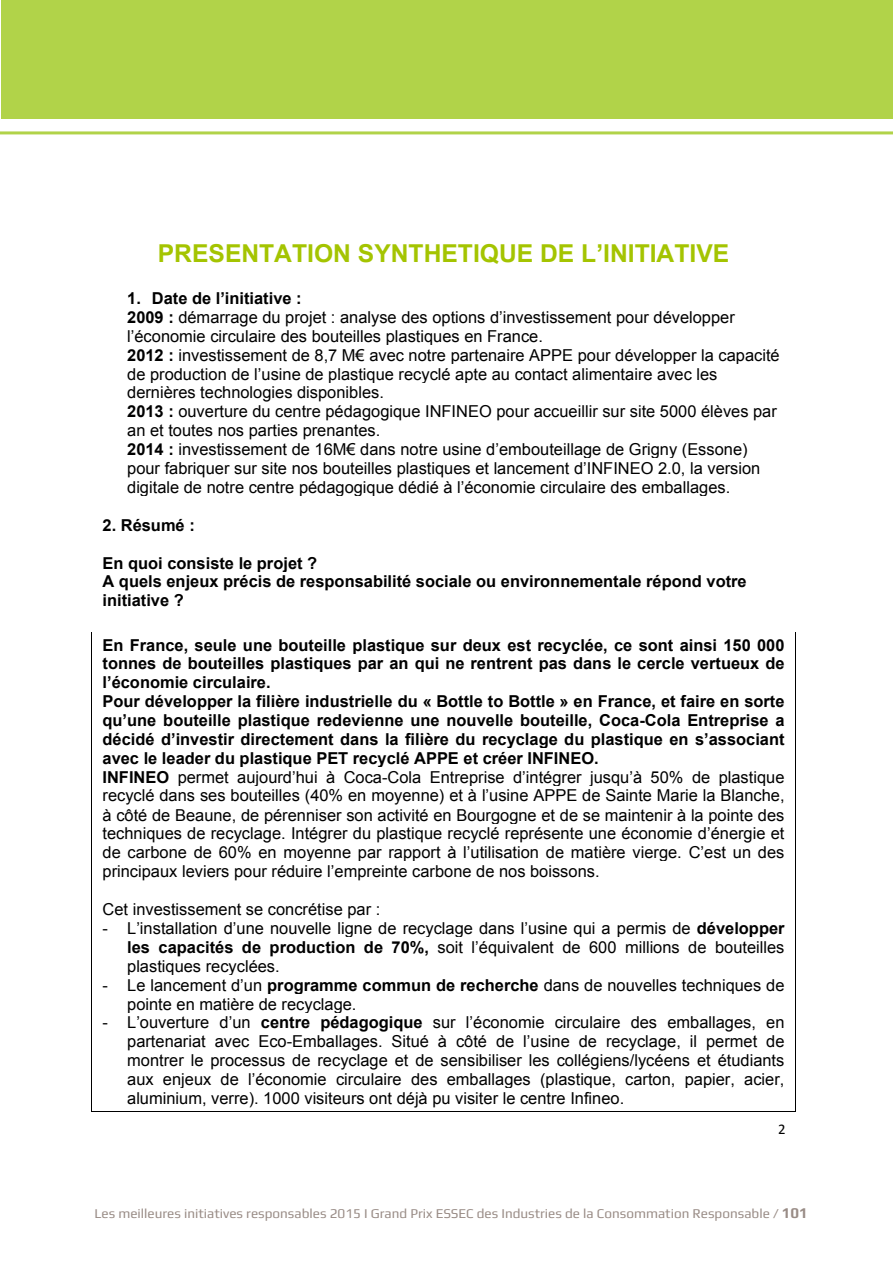
<style>
.page{position:relative;width:893px;height:1263px;background:#fff}
.page>*{position:absolute;margin:0;border:0;box-sizing:border-box;transform-origin:0 0}
.t1{font:700 24.6px "Arial";color:#a4c401}
.t2{font:16.5px/18.9px "Arial";color:#000}
.t3{font:700 16.5px/18.9px "Arial";color:#000}
.t4{font:14.85px "Calibri";color:#000}
.t5{font:13.5px "Play";color:#998c86}
.s1{font-weight:700}
.s2{font-weight:400}
.s3{font-weight:700;font-size:15px}
</style>
<div class="page">
<div style="left:1px;top:0;width:892px;height:119px;background:#b1d349"></div>
<hr style="left:0;top:131px;width:893px;height:3px;background:#b1d349">
<hr style="left:92px;top:635px;width:1px;height:476px;background:#000">
<hr style="left:92px;top:1111px;width:703px;height:1px;background:#000">
<hr style="left:795px;top:635px;width:1px;height:476px;background:#000">
<h1 class="t1" style="left:158px;top:237px;width:573px">PRESENTATION SYNTHETIQUE DE L’INITIATIVE</h1>
<p class="t2" style="left:127px;top:289px;width:654px"><span class="s1">1. Date de l’initiative :<br>2009 :</span> démarrage du projet : analyse des options d’investissement pour développer l’économie circulaire des bouteilles plastiques en France.<br><span class="s1">2012 :</span> investissement de 8,7 M€ avec notre partenaire APPE pour développer la capacité de production de l’usine de plastique recyclé apte au contact alimentaire avec les dernières technologies disponibles.<br><span class="s1">2013 :</span> ouverture du centre pédagogique INFINEO pour accueillir sur site 5000 élèves par an et toutes nos parties prenantes.<br><span class="s1">2014 :</span> investissement de 16M€ dans notre usine d’embouteillage de Grigny (Essone) pour fabriquer sur site nos bouteilles plastiques et lancement d’INFINEO 2.0, la version digitale de notre centre pédagogique dédié à l’économie circulaire des emballages.</p>
<p class="t3" style="left:103px;top:516px;width:94px">2. Résumé :</p>
<p class="t3" style="left:103px;top:554px;width:646px">En quoi consiste le projet ?<br>A quels enjeux précis de responsabilité sociale ou environnementale répond votre initiative ?</p>
<p class="t3" style="left:103px;top:636px;width:684px">En France, seule une bouteille plastique sur deux est recyclée, ce sont ainsi 150 000 tonnes de bouteilles plastiques par an qui ne rentrent pas dans le cercle vertueux de l’économie circulaire.<br>Pour développer la filière industrielle du « Bottle to Bottle » en France, et faire en sorte qu’une bouteille plastique redevienne une nouvelle bouteille, Coca-Cola Entreprise a décidé d’investir directement dans la filière du recyclage du plastique en s’associant avec le leader du plastique PET recyclé APPE et créer INFINEO.<br>INFINEO <span class="s2">permet aujourd’hui à Coca-Cola Entreprise d’intégrer jusqu’à 50% de plastique recyclé dans ses bouteilles (40% en moyenne) et à l’usine APPE de Sainte Marie la Blanche, à côté de Beaune, de pérenniser son activité en Bourgogne et de se maintenir à la pointe des techniques de recyclage. Intégrer du plastique recyclé représente une économie d’énergie et de carbone de 60% en moyenne par rapport à l’utilisation de matière vierge. C’est un des principaux leviers pour réduire l’empreinte carbone de nos boissons.</span></p>
<p class="t2" style="left:103px;top:900px;width:279px">Cet investissement se concrétise par :</p>
<p class="t2" style="left:127px;top:919px;width:659px;text-align:justify;text-indent:-25px">- L’installation d’une nouvelle ligne de recyclage dans l’usine qui a permis de <span class="s1">développer les capacités de production de 70%,</span> soit l’équivalent de 600 millions de bouteilles plastiques recyclées.</p>
<p class="t2" style="left:127px;top:975px;width:659px;text-indent:-25px">- Le lancement d’un <span class="s1">programme commun de recherche</span> dans de nouvelles techniques de pointe en matière de recyclage.</p>
<p class="t2" style="left:127px;top:1013px;width:659px;text-align:justify;text-indent:-25px">- L’ouverture d’un <span class="s1">centre pédagogique</span> sur l’économie circulaire des emballages, en partenariat avec Eco-Emballages. Situé à côté de l’usine de recyclage, il permet de montrer le processus de recyclage et de sensibiliser les collégiens/lycéens et étudiants aux enjeux de l’économie circulaire des emballages (plastique, carton, papier, acier, aluminium, verre). 1000 visiteurs ont déjà pu visiter le centre Infineo.</p>
<p class="t4" style="left:778px;top:1119px;width:9px">2</p>
<p class="t5" style="left:95px;top:1205px;width:715px">Les meilleures initiatives responsables 2015 I Grand Prix ESSEC des Industries de la Consommation Responsable / <span class="s3">101</span></p>
</div>
